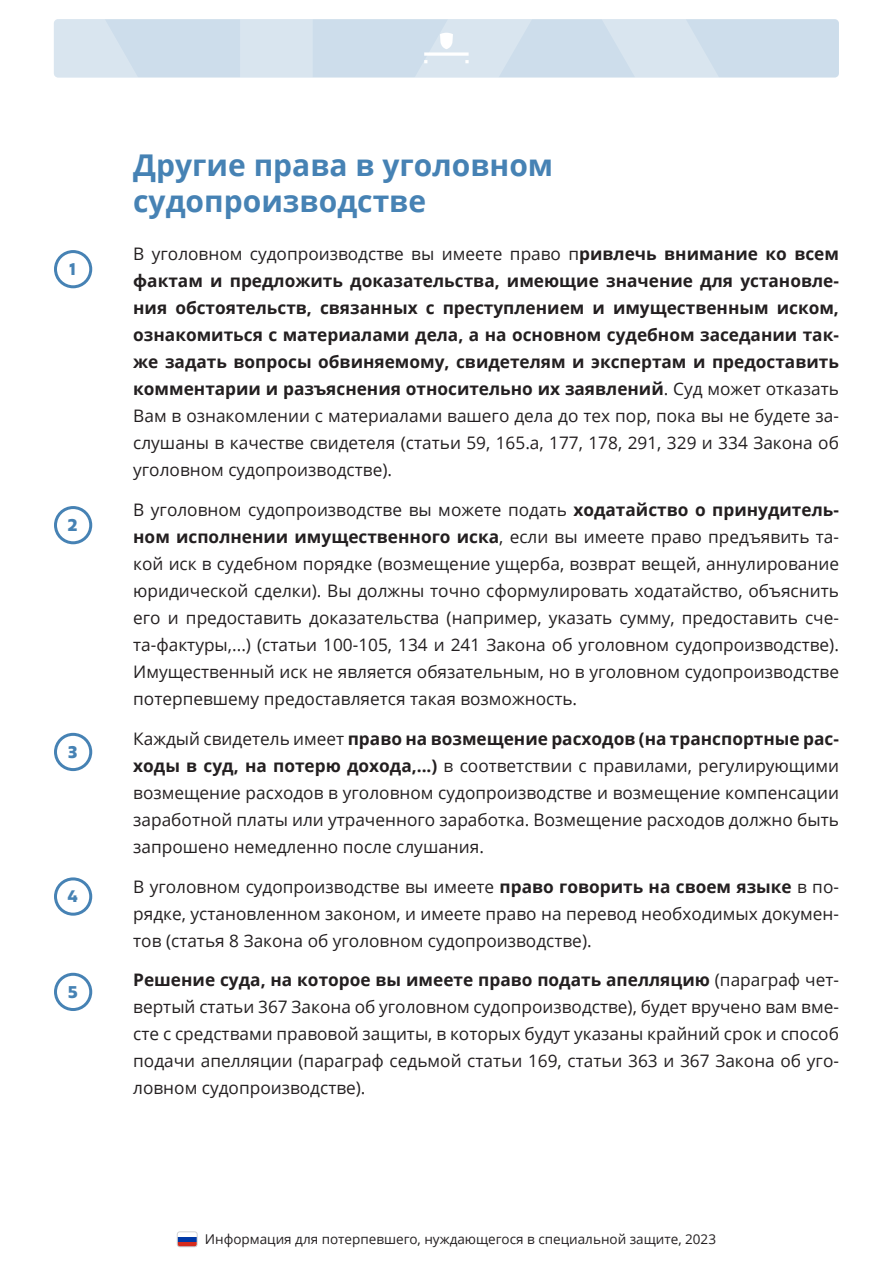
<style>
.page{position:relative;width:893px;height:1263px;background:#fff}
.page>*{position:absolute;margin:0;border:0;box-sizing:border-box;transform-origin:0 0}
.Heading_-_part{font:700 30px/36px "Open Sans";color:#4682b4}
.Besedilo{font:17.25px/27px "Open Sans";color:#231f20;text-align:justify}
.Besedilo-2{font:700 17.25px/27px "Open Sans";color:#231f20;text-align:justify}
.Bulet_-_številke{font:700 16.5px "Mohr";color:#4682b4}
.t1{font:13.5px "Open Sans";color:#231f20}
.s1{font-weight:400}
.s2{font-weight:700}
</style>
<div class="page">
<div style="left:54px;top:19px;width:785px;height:59px;background:#cdddeb;border-radius:4px"></div>
<svg style="left:54px;top:19px;width:694px;height:59px"></svg>
<div style="left:177px;top:1237px;width:20px;height:10px;background:#0039a6"></div>
<div style="left:177px;top:1242px;width:20px;height:5px;background:#d52b1e"></div>
<div style="left:177px;top:1231px;width:21px;height:16px;border:1px solid #d1d2d4;border-radius:3px"></div>
<div style="left:54px;top:506px;width:38px;height:38px;border:3px solid #4682b4;border-radius:50%"></div>
<div style="left:54px;top:733px;width:38px;height:38px;border:3px solid #4682b4;border-radius:50%"></div>
<div style="left:54px;top:877px;width:38px;height:39px;border:3px solid #4682b4;border-radius:50%"></div>
<div style="left:54px;top:973px;width:38px;height:38px;border:3px solid #4682b4;border-radius:50%"></div>
<div style="left:54px;top:250px;width:38px;height:38px;border:3px solid #4682b4;border-radius:50%"></div>
<p class="Bulet_-_številke" style="left:69px;top:260px;width:8px">1</p>
<p class="Bulet_-_številke" style="left:68px;top:516px;width:12px">2</p>
<p class="Bulet_-_številke" style="left:68px;top:742px;width:11px">3</p>
<p class="Bulet_-_številke" style="left:68px;top:887px;width:12px">4</p>
<p class="Bulet_-_številke" style="left:68px;top:982px;width:12px">5</p>
<p class="Heading_-_part" style="left:133px;top:146px;width:422px">Другие права в уголовном судопроизводстве</p>
<p class="Besedilo-2" style="left:133px;top:240px;width:707px"><span class="s1">В уголовном судопроизводстве вы имеете право п</span>ривлечь внимание ко всем фактам и предложить доказательства, имеющие значение для установле&shy;ния обстоятельств, связанных с преступлением и имущественным иском, ознакомиться с материалами дела, а на основном судебном заседании так&shy;же задать вопросы обвиняемому, свидетелям и экспертам и предоставить комментарии и разъяснения относительно их заявлений<span class="s1">. Суд может отказать Вам в ознакомлении с материалами вашего дела до тех пор, пока вы не будете за&shy;слушаны в качестве свидетеля (статьи 59, 165.a, 177, 178, 291, 329 и 334 Закона об уголовном судопроизводстве).</span></p>
<p class="Besedilo" style="left:133px;top:496px;width:707px">В уголовном судопроизводстве вы можете подать <span class="s2">ходатайство о принудитель&shy;ном исполнении имущественного иска</span>, если вы имеете право предъявить та&shy;кой иск в судебном порядке (возмещение ущерба, возврат вещей, аннулирование юридической сделки). Вы должны точно сформулировать ходатайство, объяснить его и предоставить доказательства (например, указать сумму, предоставить сче&shy;та-фактуры,...) (статьи 100-105, 134 и 241 Закона об уголовном судопроизводстве).<br>Имущественный иск не является обязательным, но в уголовном судопроизводстве потерпевшему предоставляется такая возможность.</p>
<p class="Besedilo" style="left:133px;top:725px;width:707px">Каждый свидетель имеет <span class="s2">право на возмещение расходов (на транспортные рас&shy;ходы в суд, на потерю дохода,...)</span> в соответствии с правилами, регулирующими возмещение расходов в уголовном судопроизводстве и возмещение компенсации заработной платы или утраченного заработка. Возмещение расходов должно быть запрошено немедленно после слушания.</p>
<p class="Besedilo" style="left:133px;top:872px;width:707px">В уголовном судопроизводстве вы имеете <span class="s2">право говорить на своем языке</span> в по&shy;рядке, установленном законом, и имеете право на перевод необходимых докумен&shy;тов (статья 8 Закона об уголовном судопроизводстве).</p>
<p class="Besedilo" style="left:133px;top:966px;width:707px"><span class="s2">Решение суда, на которое вы имеете право подать апелляцию</span> (параграф чет&shy;вертый статьи 367 Закона об уголовном судопроизводстве), будет вручено вам вме&shy;сте с средствами правовой защиты, в которых будут указаны крайний срок и способ подачи апелляции (параграф седьмой статьи 169, статьи 363 и 367 Закона об уго&shy;ловном судопроизводстве).</p>
<p class="t1" style="left:205px;top:1230px;width:513px">Информация для потерпевшего, нуждающегося в специальной защите, 2023</p>
</div>
